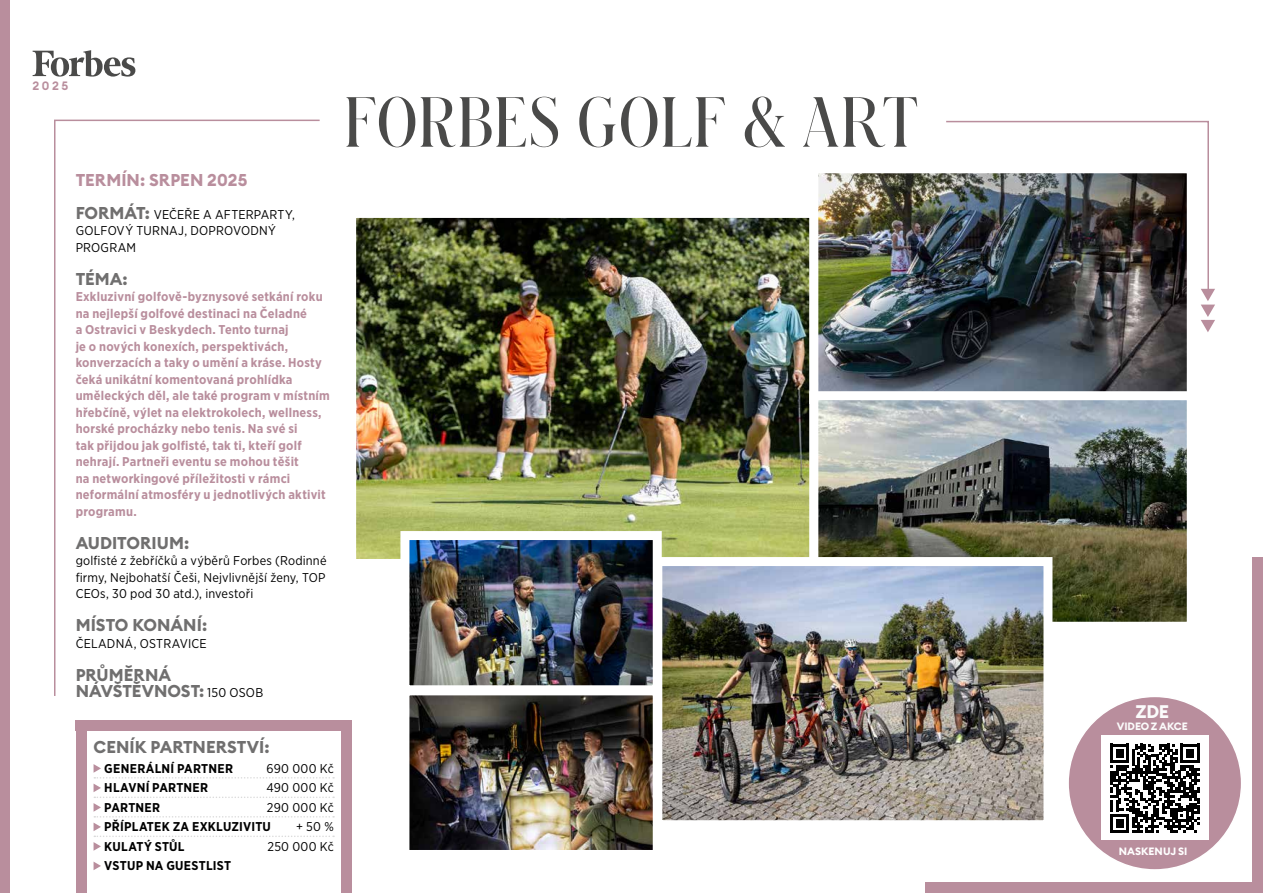
<style>
.page{position:relative;width:1263px;height:893px;background:#fff}
.page>*{position:absolute;margin:0;border:0;box-sizing:border-box;transform-origin:0 0}
.t1{font:600 66px "Schnyder Cond L";letter-spacing:.04em;color:#4a4a49}
.t2{font:700 18px "Euclid Circular B";color:#fbfbfb}
.t3{font:700 16.95px/16.5px "Euclid Circular B";color:#706f6f}
.t4{font:700 16.95px "Euclid Circular B";letter-spacing:.005em;color:#b98e9d}
.t5{font:700 12.75px/16.5px "Gotham Narrow";letter-spacing:.015em;color:#b98e9d}
.t6{font:12.75px/16.5px "Gotham Narrow";letter-spacing:.015em;color:#000}
.t7{font:700 12.75px "Gotham Narrow";letter-spacing:.02em;color:#000}
.t8{font:600 12px "Euclid Circular B";color:#b98e9d}
.t9{font:700 10.5px "Euclid Circular B";letter-spacing:-.01em;color:#fbfbfb}
.t10{font:700 10.5px "Euclid Circular B";color:#fff}
.s1{font-family:"Euclid Circular B";font-weight:700;font-size:16.95px;color:#706f6f}
.s2{font-family:"Gotham Narrow";font-weight:400;font-size:12.75px;color:#000}
</style>
<div class="page">
<svg style="left:33px;top:50px;width:102px;height:27px"></svg>
<div style="left:1068px;top:696px;width:173px;height:174px;background:#b98e9d;border-radius:50%"></div>
<div style="left:1101px;top:736px;width:107px;height:104px;background:#fff"></div>
<div style="left:0;top:0;width:9px;height:893px;background:#b98e9d"></div>
<div style="left:1252px;top:557px;width:11px;height:336px;background:#b98e9d"></div>
<div style="left:926px;top:882px;width:337px;height:11px;background:#b98e9d"></div>
<img style="left:356px;top:217px;width:449px;height:342px">
<img style="left:805px;top:173px;width:382px;height:214px">
<img style="left:805px;top:387px;width:382px;height:235px">
<img style="left:666px;top:553px;width:391px;height:268px">
<img style="left:409px;top:699px;width:257px;height:151px">
<img style="left:396px;top:527px;width:270px;height:172px">
<svg style="left:1110px;top:744px;width:89px;height:89px"></svg>
<img style="left:945px;top:120px;width:265px;height:172px">
<svg style="left:54px;top:119px;width:266px;height:577px"></svg>
<svg style="left:1201px;top:289px;width:14px;height:43px"></svg>
<div style="left:76px;top:722px;width:10px;height:171px;background:#b98e9d"></div>
<div style="left:76px;top:720px;width:276px;height:10px;background:#b98e9d"></div>
<div style="left:341px;top:722px;width:11px;height:171px;background:#b98e9d"></div>
<svg style="left:94px;top:764px;width:240px;height:14px"></svg>
<svg style="left:94px;top:784px;width:240px;height:33px"></svg>
<svg style="left:94px;top:823px;width:240px;height:28px"></svg>
<svg style="left:94px;top:862px;width:7px;height:8px"></svg>
<p class="t8" style="left:33px;top:78px;width:37px">2025</p>
<h3 class="t4" style="left:76px;top:169px;width:173px">TERMÍN: SRPEN 2025</h3>
<p class="t6" style="left:76px;top:206px;width:221px"><span class="s1">FORMÁT:</span> VEČEŘE A AFTERPARTY,<br>GOLFOVÝ TURNAJ, DOPROVODNÝ<br>PROGRAM</p>
<h3 class="t3" style="left:76px;top:271px;width:54px">TÉMA:</h3>
<p class="t5" style="left:76px;top:288px;width:256px">Exkluzivní golfově-byznysové setkání roku na nejlepší golfové destinaci na Čeladné<br>a Ostravici v Beskydech. Tento turnaj<br>je o nových konexích, perspektivách, konverzacích a taky o umění a kráse. Hosty čeká unikátní komentovaná prohlídka uměleckých děl, ale také program v místním hřebčíně, výlet na elektrokolech, wellness, horské procházky nebo tenis. Na své si<br>tak přijdou jak golfisté, tak ti, kteří golf nehrají. Partneři eventu se mohou těšit<br>na networkingové příležitosti v rámci neformální atmosféry u jednotlivých aktivit programu.</p>
<h3 class="t3" style="left:76px;top:535px;width:115px">AUDITORIUM:</h3>
<p class="t6" style="left:76px;top:552px;width:252px;text-align:justify">golfisté z žebříčků a výběrů Forbes (Rodinné firmy, Nejbohatší Češi, Nejvlivnější ženy, TOP CEOs, 30 pod 30 atd.), investoři</p>
<h3 class="t3" style="left:76px;top:617px;width:133px">MÍSTO KONÁNÍ:</h3>
<p class="t6" style="left:76px;top:635px;width:133px">ČELADNÁ, OSTRAVICE</p>
<h3 class="t3" style="left:76px;top:667px;width:189px">PRŮMĚRNÁ<br>NÁVŠTĚVNOST: <span class="s2">150 OSOB</span></h3>
<h1 class="t1" style="left:345px;top:78px;width:574px">FORBES GOLF &amp; ART</h1>
<h3 class="t3" style="left:94px;top:739px;width:178px">CENÍK PARTNERSTVÍ:</h3>
<p class="t7" style="left:104px;top:760px;width:130px">GENERÁLNÍ PARTNER</p>
<p class="t6" style="left:267px;top:760px;width:69px">690 000 Kč</p>
<p class="t7" style="left:104px;top:779px;width:105px">HLAVNÍ PARTNER</p>
<p class="t6" style="left:266px;top:779px;width:69px">490 000 Kč</p>
<p class="t7" style="left:104px;top:799px;width:57px">PARTNER</p>
<p class="t6" style="left:267px;top:799px;width:68px">290 000 Kč</p>
<p class="t7" style="left:104px;top:818px;width:168px">PŘÍPLATEK ZA EXKLUZIVITU</p>
<p class="t6" style="left:296px;top:818px;width:39px">+ 50 %</p>
<p class="t7" style="left:104px;top:838px;width:82px">KULATÝ STŮL</p>
<p class="t6" style="left:267px;top:838px;width:68px">250 000 Kč</p>
<p class="t7" style="left:104px;top:857px;width:128px">VSTUP NA GUESTLIST</p>
<h2 class="t2" style="left:1136px;top:700px;width:35px">ZDE</h2>
<p class="t9" style="left:1117px;top:719px;width:72px">VIDEO Z AKCE</p>
<p class="t10" style="left:1119px;top:844px;width:70px">NASKENUJ SI</p>
</div>
